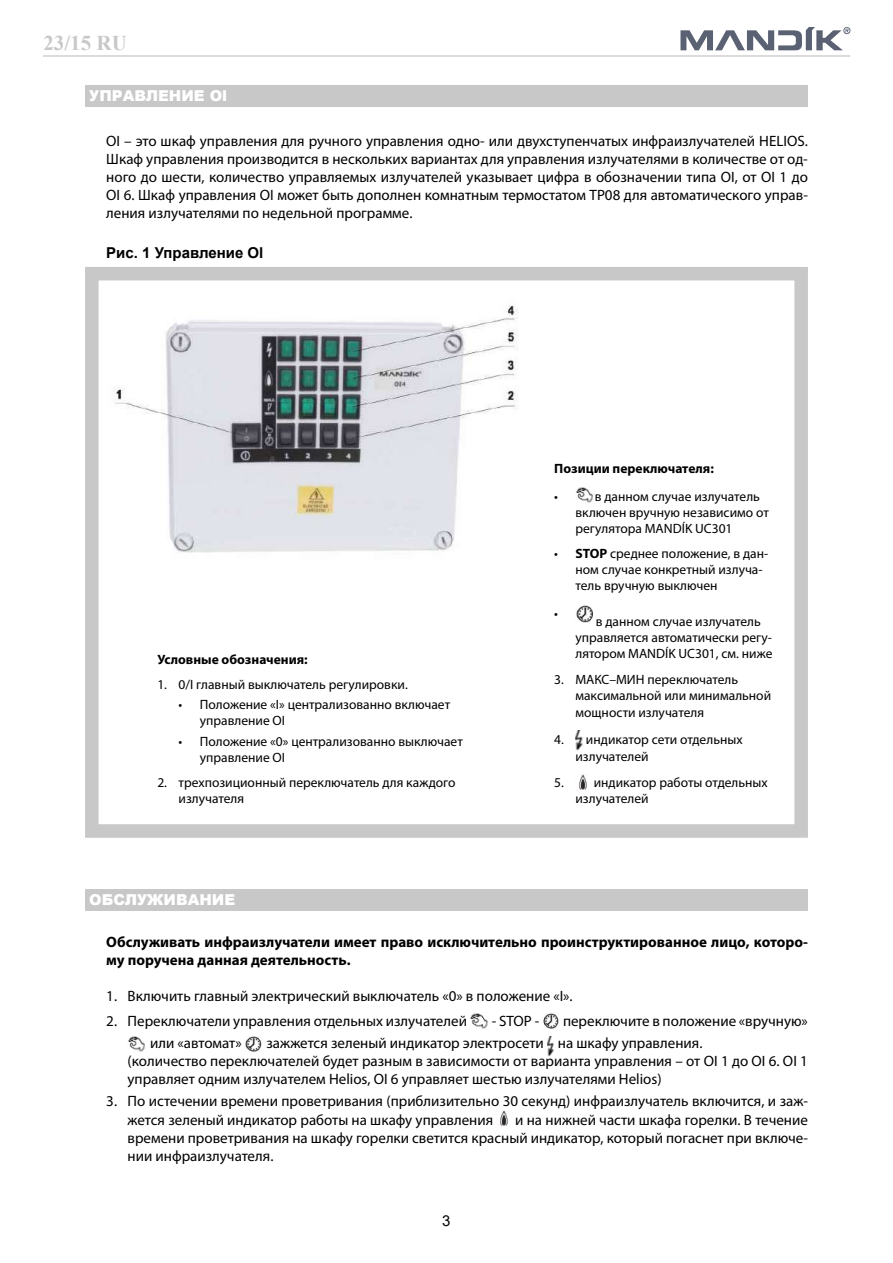
<style>
.page{position:relative;width:893px;height:1263px;background:#fff}
.page>*{position:absolute;margin:0;border:0;box-sizing:border-box;transform-origin:0 0}
.t1{font:700 21px "Times New Roman";color:#c8c8c8}
.t2{font:15px/18px "Myriad Pro";color:#000;text-align:justify}
.t3{font:700 15px/18px "Myriad Pro";color:#000}
.t4{font:900 15px "Arial";color:#fff}
.t5{font:700 15px "Arial";color:#000}
.t6{font:15px "Arial";color:#000}
.t7{font:13.5px/16.2px "Myriad Pro";color:#000}
.t8{font:700 13.5px "Myriad Pro";color:#000}
.s1{font-weight:700}
</style>
<div class="page">
<hr style="left:43px;top:55px;width:806px;height:1px;background:#dbdbdb">
<svg style="left:680px;top:27px;width:170px;height:23px"></svg>
<div style="left:85px;top:85px;width:723px;height:21px;background:#c8c8c8"></div>
<div style="left:85px;top:889px;width:723px;height:21px;background:#c8c8c8"></div>
<img style="left:114px;top:305px;width:404px;height:248px">
<div style="left:85px;top:267px;width:723px;height:571px;border:14px solid #c8c8c8"></div>
<img style="left:470px;top:1013px;width:18px;height:16px">
<img style="left:543px;top:1013px;width:16px;height:16px">
<img style="left:128px;top:1036px;width:17px;height:16px">
<img style="left:245px;top:1036px;width:17px;height:16px">
<img style="left:547px;top:1037px;width:7px;height:20px">
<img style="left:500px;top:1110px;width:8px;height:16px">
<img style="left:576px;top:487px;width:17px;height:16px">
<img style="left:576px;top:605px;width:17px;height:18px">
<img style="left:575px;top:731px;width:8px;height:20px">
<img style="left:579px;top:774px;width:8px;height:16px">
<h1 class="t1" style="left:43px;top:28px;width:85px">23/15 RU</h1>
<p class="t4" style="left:89px;top:85px;width:139px">УПРАВЛЕНИЕ Ol</p>
<p class="t2" style="left:106px;top:132px;width:703px">OI – это шкаф управления для ручного управления одно- или двухступенчатых инфраизлучателей HELIOS.<br>Шкаф управления производится в нескольких вариантах для управления излучателями в количестве от од&shy;ного до шести, количество управляемых излучателей указывает цифра в обозначении типа OI, от OI 1 до OI 6. Шкаф управления OI может быть дополнен комнатным термостатом ТР08 для автоматического управ&shy;ления излучателями по недельной программе.</p>
<p class="t5" style="left:106px;top:242px;width:159px">Рис. 1 Управление Ol</p>
<p class="t8" style="left:157px;top:651px;width:152px">Условные обозначения:</p>
<p class="t7" style="left:157px;top:676px;width:252px">1. 0/I главный выключатель регулировки.</p>
<p class="t7" style="left:200px;top:696px;width:252px;text-indent:-21px">• Положение «I» централизованно включает управление OI</p>
<p class="t7" style="left:200px;top:733px;width:265px;text-indent:-21px">• Положение «0» централизованно выключает управление OI</p>
<p class="t7" style="left:179px;top:774px;width:278px;text-indent:-21px">2. трехпозиционный переключатель для каждого излучателя</p>
<p class="t4" style="left:89px;top:889px;width:147px">ОБСЛУЖИВАНИЕ</p>
<p class="t8" style="left:554px;top:459px;width:161px">Позиции переключателя:</p>
<p class="t7" style="left:554px;top:488px;width:5px">•</p>
<p class="t7" style="left:575px;top:488px;width:195px;text-indent:19px">в данном случае излучатель включен вручную независимо от регулятора MANDÍK UC301</p>
<p class="t7" style="left:575px;top:545px;width:194px;text-indent:-21px">• <span class="s1">STOP</span> среднее положение, в дан&shy;ном случае конкретный излуча&shy;тель вручную выключен</p>
<p class="t7" style="left:554px;top:606px;width:5px">•</p>
<p class="t7" style="left:575px;top:613px;width:198px;text-indent:20px">в данном случае излучатель управляется автоматически регу&shy;лятором MANDÍK UC301, см. ниже</p>
<p class="t7" style="left:575px;top:671px;width:197px;text-indent:-21px">3. МАКС–МИН переключатель максимальной или минимальной мощности излучателя</p>
<p class="t7" style="left:575px;top:731px;width:169px;text-indent:-21px">4. индикатор сети отдельных излучателей</p>
<p class="t7" style="left:575px;top:774px;width:194px;text-indent:-21px">5. индикатор работы отдельных излучателей</p>
<p class="t3" style="left:106px;top:932px;width:703px">Обслуживать инфраизлучатели имеет право исключительно проинструктированное лицо, которо&shy;му поручена данная деятельность.</p>
<p class="t2" style="left:106px;top:987px;width:468px">1. Включить главный электрический выключатель «0» в положение «I».</p>
<p class="t2" style="left:106px;top:1012px;width:362px">2. Переключатели управления отдельных излучателей</p>
<p class="t2" style="left:492px;top:1012px;width:49px">- STOP -</p>
<p class="t2" style="left:563px;top:1012px;width:246px">переключите в положение «вручную»</p>
<p class="t2" style="left:150px;top:1034px;width:93px">или «автомат»</p>
<p class="t2" style="left:128px;top:1034px;width:682px;text-align:left;text-indent:139px">зажжется зеленый индикатор электросети на шкафу управления.<br>(количество переключателей будет разным в зависимости от варианта управления – от OI 1 до OI 6. OI 1 управляет одним излучателем Helios, OI 6 управляет шестью излучателями Helios)</p>
<p class="t2" style="left:128px;top:1091px;width:682px;line-height:19.2px;text-indent:-21px">3. По истечении времени проветривания (приблизительно 30 секунд) инфраизлучатель включится, и заж&shy;жется зеленый индикатор работы на шкафу управления</p>
<p class="t2" style="left:128px;top:1111px;width:682px;text-indent:388px">и на нижней части шкафа горелки. В течение времени проветривания на шкафу горелки светится красный индикатор, который погаснет при включе&shy;нии инфраизлучателя.</p>
<p class="t6" style="left:442px;top:1210px;width:10px">3</p>
</div>
